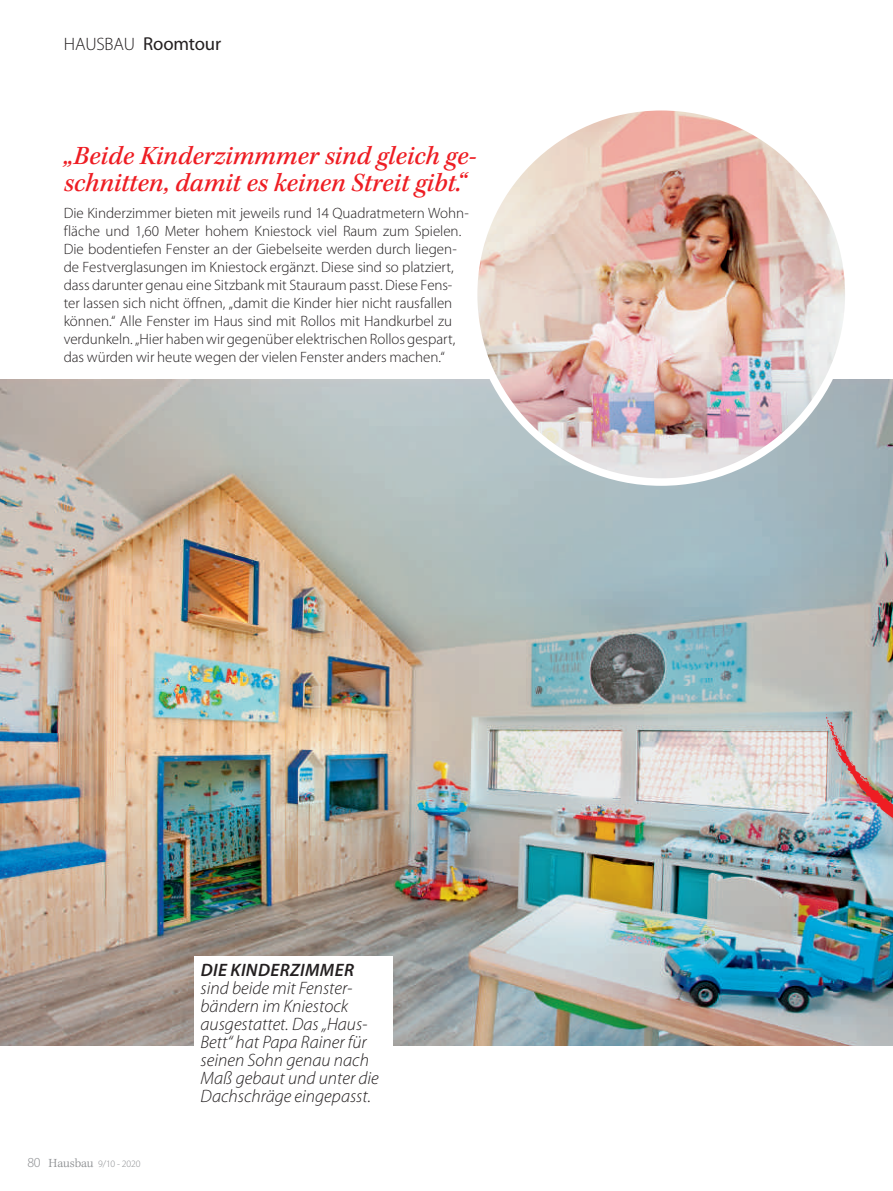
<style>
.page{position:relative;width:893px;height:1191px;background:#fff}
.page>*{position:absolute;margin:0;border:0;box-sizing:border-box;transform-origin:0 0}
.t1{font:italic 500 27px/27px "Kepler Std";color:#ee1d23}
.t2{font:18.75px "Myriad Pro";letter-spacing:-.005em;color:#231f20}
.t3{font:italic 300 18px/18px "Myriad Pro";color:#231f20}
.t4{font:italic 600 18px "Myriad Pro";letter-spacing:.02em;color:#231f20}
.t5{font:300 15px/18px "Myriad Pro";letter-spacing:-.005em;color:#231f20}
.t6{font:300 9.75px "Myriad Pro";letter-spacing:-.01em;color:#8a8c8f}
.s1{font-weight:300;font-size:18px}
.s2{font-size:13.8px}
.s3{font-family:"Kepler Std";font-size:12.75px}
</style>
<div class="page">
<img style="left:0;top:380px;width:893px;height:666px">
<img style="left:474px;top:112px;width:375px;height:370px">
<img style="left:826px;top:714px;width:67px;height:122px">
<div style="left:194px;top:956px;width:199px;height:152px;background:#fff"></div>
<p class="t2" style="left:64px;top:33px;width:159px"><span class="s1">HAUSBAU</span> Roomtour</p>
<h1 class="t1" style="left:64px;top:142px;width:414px">„Beide Kinderzimmmer sind gleich ge&shy;schnitten, damit es keinen Streit gibt.“</h1>
<p class="t5" style="left:64px;top:204px;width:406px">Die Kinderzimmer bieten mit jeweils rund 14 Quadratmetern Wohn&shy;fläche und 1,60 Meter hohem Kniestock viel Raum zum Spielen.<br>Die bodentiefen Fenster an der Giebelseite werden durch liegen&shy;de Festverglasungen im Kniestock ergänzt. Diese sind so platziert, dass darunter genau eine Sitzbank mit Stauraum passt. Diese Fens&shy;ter lassen sich nicht öffnen, „damit die Kinder hier nicht rausfallen können.“ Alle Fenster im Haus sind mit Rollos mit Handkurbel zu verdunkeln. „Hier haben wir gegenüber elektrischen Rollos gespart, das würden wir heute wegen der vielen Fenster anders machen.“</p>
<p class="t6" style="left:27px;top:1158px;width:115px"><span class="s2">80</span> <span class="s3">Hausbau</span> 9/10 - 2020</p>
<p class="t4" style="left:201px;top:960px;width:155px">DIE KINDERZIMMER</p>
<p class="t3" style="left:201px;top:979px;width:180px">sind beide mit Fenster&shy;bändern im Kniestock ausgestattet. Das „Haus-<br>Bett“ hat Papa Rainer für seinen Sohn genau nach<br>Maß gebaut und unter die<br>Dachschräge eingepasst.</p>
</div>
